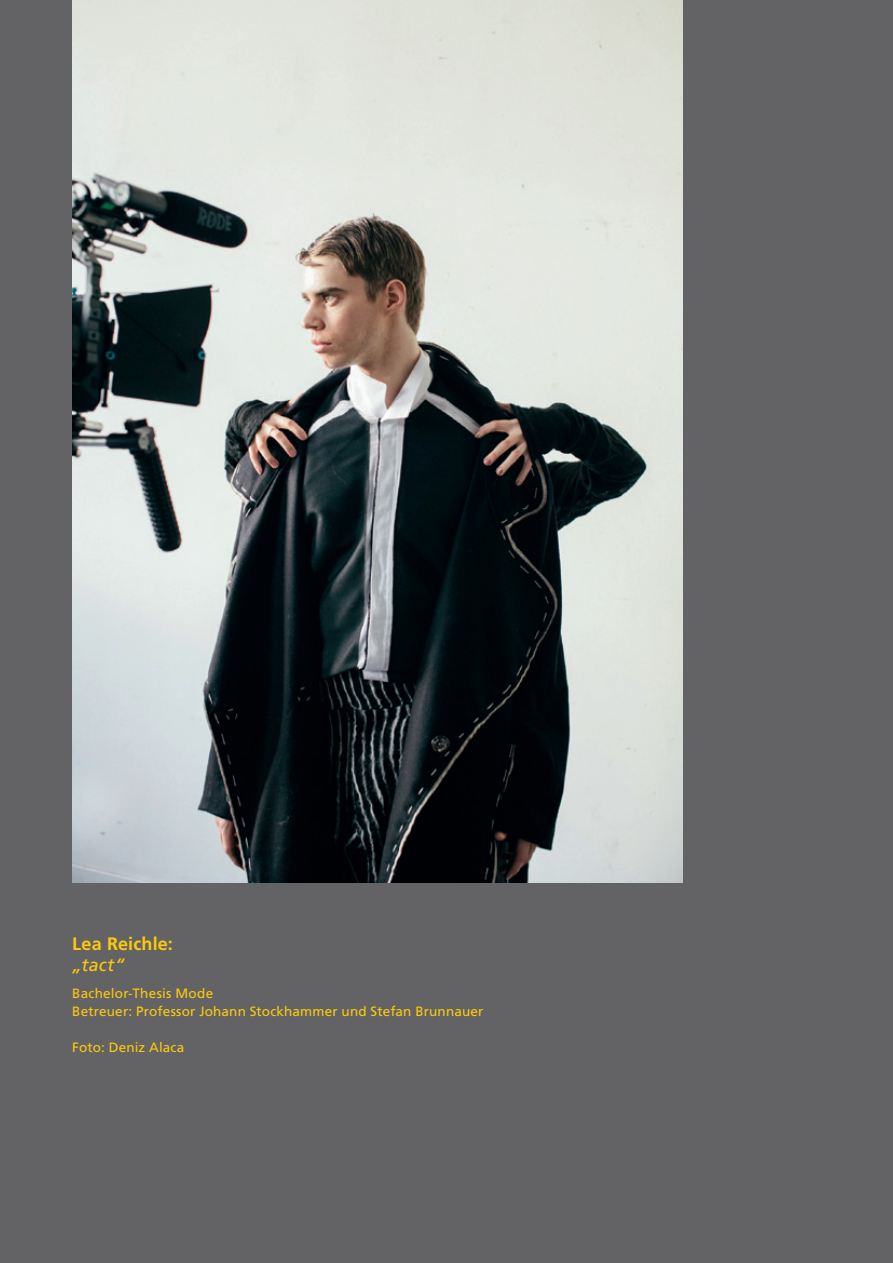
<style>
.page{position:relative;width:893px;height:1263px;background:#636366}
.page>*{position:absolute;margin:0;border:0;box-sizing:border-box;transform-origin:0 0}
.t1{font:700 18px "Frutiger LT";letter-spacing:.01em;color:#feca0a}
.t2{font:italic 18px "Frutiger LT";color:#feca0a}
.t3{font:13.5px/18px "Frutiger LT";letter-spacing:.015em;color:#feca0a}
</style>
<div class="page">
<img style="left:72px;top:0;width:610px;height:882px">
<h1 class="t1" style="left:72px;top:933px;width:102px">Lea Reichle:</h1>
<h1 class="t2" style="left:72px;top:954px;width:54px">„tact“</h1>
<p class="t3" style="left:72px;top:984px;width:413px">Bachelor-Thesis Mode<br>Betreuer: Professor Johann Stockhammer und Stefan Brunnauer</p>
<p class="t3" style="left:72px;top:1038px;width:114px">Foto: Deniz Alaca</p>
</div>
